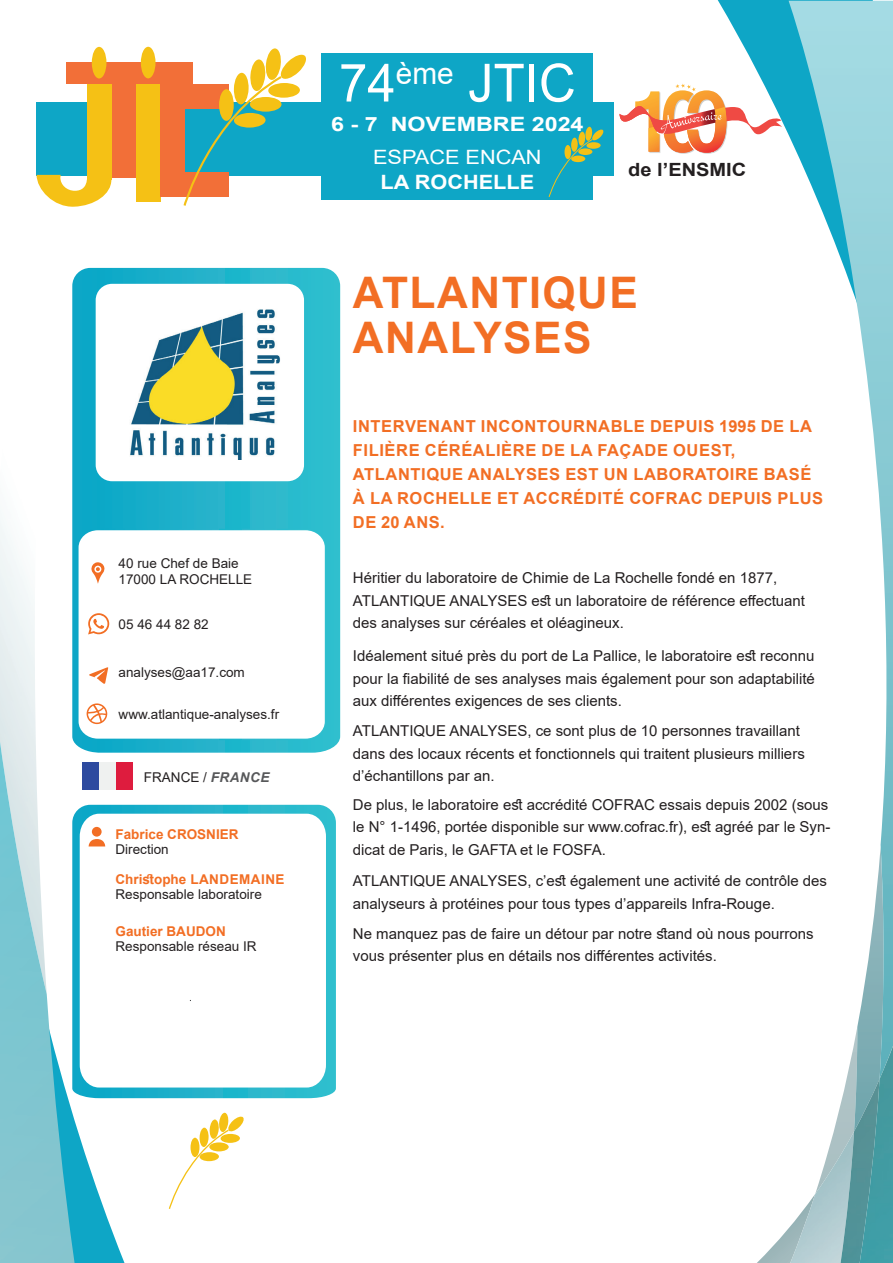
<style>
.page{position:relative;width:893px;height:1263px;background:#fff}
.page>*{position:absolute;margin:0;border:0;box-sizing:border-box;transform-origin:0 0}
.t1{font:52.65px "Arial";color:#fff}
.t2{font:700 43.5px/45px "Arial";letter-spacing:.035em;color:#f26e24}
.t3{font:30.75px "Arial";color:#fff}
.t4{font:700 19.8px "Arial";color:#fff;scale:1.18 1}
.t5{font:19.8px "Arial";color:#fff;scale:1.1 1}
.t6{font:700 19.8px "Arial";color:#fff;scale:1.1 1}
.t7{font:700 18.15px "Arial";color:#231f20;scale:1.1 1}
.t8{font:700 16.5px/24px "Arial";letter-spacing:.035em;color:#f26e24}
.t9{font:15px/22.5px "Arial";color:#231f20}
.t10{font:13.5px/16.2px "Arial";color:#231f20}
.t11{font:700 13.5px "Arial";color:#f26e24}
.t12{font:700 13.5px "Arial";letter-spacing:.025em;color:#f26e24}
.s1{font-weight:700;font-style:italic;color:#57585a}
</style>
<div class="page">
<svg style="left:75px;top:805px;width:261px;height:293px"></svg>
<svg style="left:75px;top:994px;width:49px;height:269px"></svg>
<img style="left:0;top:742px;width:75px;height:521px">
<svg style="left:718px;top:0;width:175px;height:136px;fill:#0ea6c6"></svg>
<svg style="left:757px;top:1103px;width:84px;height:160px"></svg>
<img style="left:789px;top:1px;width:104px;height:1078px">
<img style="left:790px;top:1131px;width:51px;height:132px">
<img style="left:841px;top:1079px;width:19px;height:184px">
<img style="left:860px;top:1046px;width:33px;height:217px">
<svg style="left:72px;top:268px;width:268px;height:485px"></svg>
<svg style="left:76px;top:527px;width:252px;height:215px"></svg>
<svg style="left:80px;top:814px;width:246px;height:273px"></svg>
<div style="left:92px;top:827px;width:10px;height:10px;background:#f26e24;border-radius:50%"></div>
<svg style="left:89px;top:839px;width:16px;height:7px"></svg>
<svg style="left:168px;top:1112px;width:76px;height:97px"></svg>
<div style="left:96px;top:284px;width:208px;height:197px;background:#fff;border-radius:16px"></div>
<div style="left:36px;top:102px;width:578px;height:74px;background:#0ea6c6"></div>
<div style="left:66px;top:63px;width:127px;height:21px;background:#f26f38"></div>
<div style="left:111px;top:67px;width:25px;height:111px;background:#f26f38"></div>
<div style="left:141px;top:47px;width:15px;height:31px;background:#f5c115;border-radius:50%"></div>
<div style="left:136px;top:84px;width:24px;height:118px;background:#f5c115"></div>
<div style="left:160px;top:87px;width:25px;height:106px;background:#f26f38"></div>
<div style="left:160px;top:84px;width:68px;height:25px;background:#f26f38"></div>
<div style="left:160px;top:173px;width:68px;height:24px;background:#f26f38"></div>
<div style="left:92px;top:47px;width:14px;height:31px;background:#f5c115;border-radius:50%"></div>
<svg style="left:37px;top:175px;width:74px;height:32px"></svg>
<div style="left:87px;top:84px;width:24px;height:96px;background:#f5c115"></div>
<svg style="left:182px;top:48px;width:124px;height:158px"></svg>
<div style="left:321px;top:54px;width:272px;height:146px;background:#0ea6c6"></div>
<svg style="left:548px;top:127px;width:56px;height:70px"></svg>
<svg style="left:619px;top:84px;width:163px;height:70px"></svg>
<svg style="left:79px;top:530px;width:246px;height:209px"></svg>
<svg style="left:87px;top:703px;width:20px;height:21px"></svg>
<svg style="left:91px;top:562px;width:14px;height:22px"></svg>
<div style="left:94px;top:566px;width:7px;height:7px;border:2px solid #fff;border-radius:50%"></div>
<div style="left:82px;top:762px;width:17px;height:28px;background:#2d4a9f"></div>
<div style="left:99px;top:762px;width:17px;height:28px;background:#eff1f0"></div>
<div style="left:116px;top:762px;width:17px;height:28px;background:#de1c3e"></div>
<svg style="left:88px;top:613px;width:21px;height:21px"></svg>
<img style="left:130px;top:309px;width:150px;height:150px">
<svg style="left:89px;top:667px;width:19px;height:17px"></svg>
<p class="t10" style="left:119px;top:555px;width:135px">40 rue Chef de Baie<br>17000 LA ROCHELLE</p>
<p class="t10" style="left:119px;top:616px;width:92px">05 46 44 82 82</p>
<p class="t10" style="left:119px;top:664px;width:128px">analyses@aa17.com</p>
<p class="t10" style="left:119px;top:706px;width:162px">www.atlantique-analyses f r.</p>
<p class="t10" style="left:144px;top:769px;width:127px">FRANCE / <span class="s1">FRANCE</span></p>
<p class="t11" style="left:116px;top:825px;width:125px">Fabrice CROSNIER</p>
<p class="t10" style="left:116px;top:841px;width:55px">Direction</p>
<p class="t12" style="left:116px;top:870px;width:170px">Christophe LANDEMAINE</p>
<p class="t10" style="left:116px;top:886px;width:148px">Responsable laboratoire</p>
<p class="t11" style="left:116px;top:921px;width:112px">Gautier BAUDON</p>
<p class="t10" style="left:116px;top:938px;width:143px">Responsable réseau IR</p>
<h3 class="t3" style="left:396px;top:52px;width:59px">ème</h3>
<h1 class="t1" style="left:468px;top:47px;width:109px">JTIC</h1>
<h1 class="t1" style="left:339px;top:47px;width:58px">74</h1>
<h3 class="t4" style="left:391px;top:110px;width:165px">NOVEMBRE 2024</h3>
<h3 class="t4" style="left:331px;top:110px;width:41px">6 7-</h3>
<h3 class="t5" style="left:373px;top:143px;width:155px">ESPACE ENCAN</h3>
<h3 class="t6" style="left:381px;top:168px;width:141px">LA ROCHELLE</h3>
<p class="t7" style="left:628px;top:157px;width:109px">de ’l ENSMIC</p>
<h2 class="t2" style="left:353px;top:271px;width:286px">ATLANTIQUE<br>ANALYSES</h2>
<p class="t8" style="left:353px;top:414px;width:472px">INTERVENANT INCONTOURNABLE DEPUIS 1995 DE LA FILIÈRE CÉRÉALIÈRE DE LA FAÇADE OUEST, ATLANTIQUE ANALYSES EST UN LABORATOIRE BASÉ À LA ROCHELLE ET ACCRÉDITÉ COFRAC DEPUIS PLUS DE 20 ANS.</p>
<p class="t9" style="left:353px;top:567px;width:454px">Héritier du laboratoire de Chimie de La Rochelle fondé en 1877,<br>ATLANTIQUE ANALYSES est un laboratoire de référence effectuant des analyses sur céréales et oléagineux.</p>
<p class="t9" style="left:353px;top:645px;width:463px;text-align:justify">Idéalement situé près du port de La Pallice le, laboratoire est reconnu pour la fiabilité de ses analyses mais également pour son adaptabilité aux différentes exigences de ses clients.</p>
<p class="t9" style="left:353px;top:720px;width:453px">ATLANTIQUE ANALYSES, ce sont plus de 10 personnes travaillant dans des locaux récents et fonctionnels qui traitent plusieurs milliers ’d échantillons par an.</p>
<p class="t9" style="left:353px;top:793px;width:477px">De plus le, laboratoire est accrédité COFRAC essais depuis 2002 (sous</p>
<p class="t9" style="left:353px;top:838px;width:255px">dicat de Paris le, GAFTA et le FOSFA.</p>
<p class="t9" style="left:353px;top:816px;width:479px">le N° 1-1496, portée disponible sur www.cofrac f r. ,) est agréé par le Syn-</p>
<p class="t9" style="left:353px;top:870px;width:476px">ATLANTIQUE ANALYSES ’c, est également une activité de contrôle des analyseurs à protéines pour tous types ’d appareils Infra-Rouge.</p>
<p class="t9" style="left:353px;top:922px;width:462px">Ne manquez pas de faire un détour par notre stand où nous pourrons vous présenter plus en détails nos différentes activités.</p>
</div>
